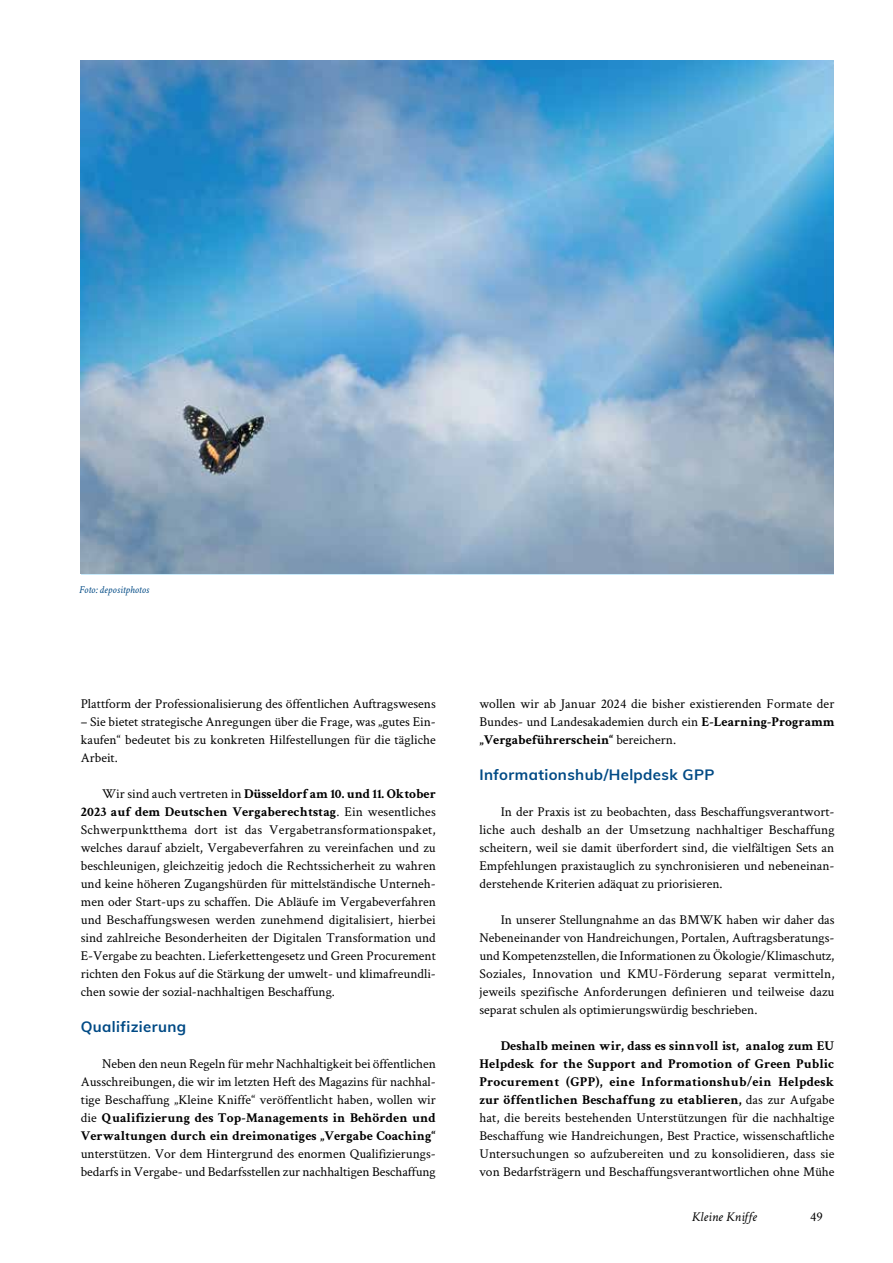
<style>
.page{position:relative;width:893px;height:1263px;background:#fff}
.page>*{position:absolute;margin:0;border:0;box-sizing:border-box;transform-origin:0 0}
.t1{font:700 15px "Muli";letter-spacing:.025em;color:#004a85}
.t2{font:13.5px/18px "Crimson Text";color:#000;text-align:justify}
.t3{font:italic 13.5px "Crimson Text";color:#000}
.t4{font:italic 10.5px "Crimson Text";color:#004a85}
.s1{font-weight:700}
</style>
<div class="page">
<img style="left:81px;top:61px;width:752px;height:512px">
<p class="t4" style="left:79px;top:583px;width:72px">Foto: depositphotos</p>
<p class="t2" style="left:81px;top:694px;width:357px">Plattform der Professionalisierung des öffentlichen Auftragswesens</p>
<p class="t2" style="left:81px;top:712px;width:357px">– Sie bietet strategische Anregungen über die Frage, was „gutes Ein&shy;kaufen“ bedeutet bis zu konkreten Hilfestellungen für die tägliche Arbeit.</p>
<p class="t2" style="left:81px;top:784px;width:357px;text-indent:21px">Wir sind auch vertreten in <span class="s1">Düsseldorf am 10. und 11. Oktober 2023 auf dem Deutschen Vergaberechtstag</span>. Ein wesentliches Schwerpunktthema dort ist das Vergabetransformationspaket, welches darauf abzielt, Vergabeverfahren zu vereinfachen und zu beschleunigen, gleichzeitig jedoch die Rechtssicherheit zu wahren und keine höheren Zugangshürden für mittelständische Unterneh&shy;men oder Start-ups zu schaffen. Die Abläufe im Vergabeverfahren und Beschaffungswesen werden zunehmend digitalisiert, hierbei sind zahlreiche Besonderheiten der Digitalen Transformation und E-Vergabe zu beachten. Lieferkettengesetz und Green Procurement richten den Fokus auf die Stärkung der umwelt- und klimafreundli&shy;chen sowie der sozial-nachhaltigen Beschaffung.</p>
<p class="t1" style="left:81px;top:1016px;width:107px">Qualifizierung</p>
<p class="t2" style="left:81px;top:1054px;width:357px;text-indent:21px">Neben den neun Regeln für mehr Nachhaltigkeit bei öffentlichen Ausschreibungen, die wir im letzten Heft des Magazins für nachhal&shy;tige Beschaffung „Kleine Kniffe“ veröffentlicht haben, wollen wir die <span class="s1">Qualifizierung des Top-Managements in Behörden und Verwaltungen durch ein dreimonatiges „Vergabe Coaching“</span></p>
<p class="t2" style="left:81px;top:1144px;width:357px">unterstützen. Vor dem Hintergrund des enormen Qualifizierungs&shy;bedarfs in Vergabe- und Bedarfsstellen zur nachhaltigen Beschaffung</p>
<p class="t2" style="left:479px;top:694px;width:357px">wollen wir ab Januar 2024 die bisher existierenden Formate der Bundes- und Landesakademien durch ein <span class="s1">E-Learning-Programm „Vergabeführerschein“</span> bereichern.</p>
<p class="t1" style="left:479px;top:764px;width:236px">Informationshub/Helpdesk GPP</p>
<p class="t2" style="left:479px;top:802px;width:357px;text-indent:21px">In der Praxis ist zu beobachten, dass Beschaffungsverantwort&shy;liche auch deshalb an der Umsetzung nachhaltiger Beschaffung scheitern, weil sie damit überfordert sind, die vielfältigen Sets an Empfehlungen praxistauglich zu synchronisieren und nebeneinan&shy;derstehende Kriterien adäquat zu priorisieren.</p>
<p class="t2" style="left:479px;top:910px;width:357px;text-indent:21px">In unserer Stellungnahme an das BMWK haben wir daher das Nebeneinander von Handreichungen, Portalen, Auftragsberatungs&shy;und Kompetenzstellen, die Informationen zu Ökologie/Klimaschutz, Soziales, Innovation und KMU-Förderung separat vermitteln, jeweils spezifische Anforderungen definieren und teilweise dazu separat schulen als optimierungswürdig beschrieben.</p>
<p class="t2" style="left:479px;top:1036px;width:357px;text-indent:21px"><span class="s1">Deshalb meinen wir, dass es sinnvoll ist, analog zum EU Helpdesk for the Support and Promotion of Green Public Procurement (GPP), eine Informationshub/ein Helpdesk zur öffentlichen Beschaffung zu etablieren,</span> das zur Aufgabe hat, die bereits bestehenden Unterstützungen für die nachhaltige Beschaffung wie Handreichungen, Best Practice, wissenschaftliche Untersuchungen so aufzubereiten und zu konsolidieren, dass sie von Bedarfsträgern und Beschaffungsverantwortlichen ohne Mühe</p>
<p class="t3" style="left:692px;top:1209px;width:67px">Kleine Kniffe</p>
<p class="t2" style="left:810px;top:1207px;width:14px">49</p>
</div>
